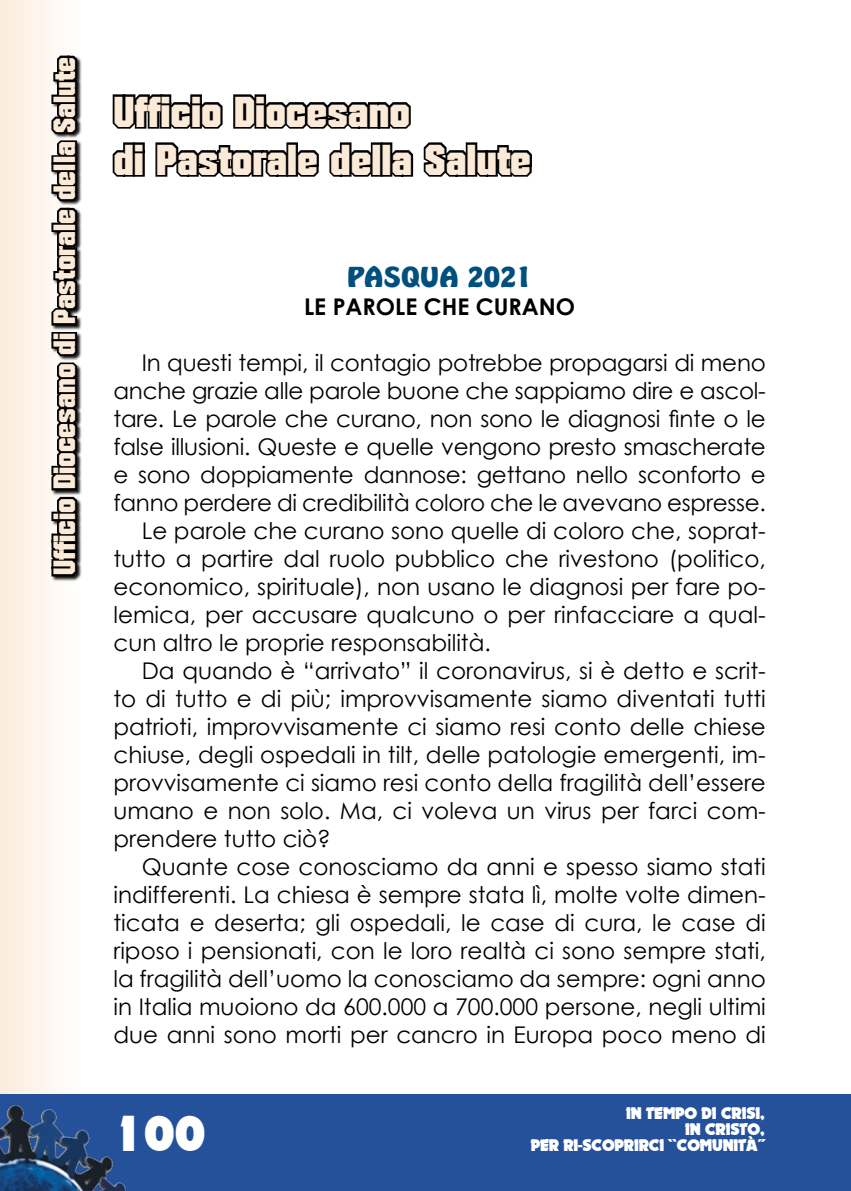
<style>
.page{position:relative;width:851px;height:1191px;background:#fff}
.page>*{position:absolute;margin:0;border:0;box-sizing:border-box;transform-origin:0 0}
.t1{font:48px "November";color:#fff}
.t2{font:42px/48px "Autumn";color:#fcead8}
.t3{font:30px "Autumn";color:#fcead8}
.t4{font:28px "Emmett";color:#004f7f}
.t5{font:23px "Century Gothic";color:#000}
.t6{font:700 23px "Century Gothic";color:#000}
.t7{font:16px/16px "November";letter-spacing:-.01em;color:#fff;text-align:right}
</style>
<div class="page">
<div style="left:0;top:0;width:79px;height:1191px;background:linear-gradient(to right,#fcecdc,#fefefe)"></div>
<div style="left:0;top:1094px;width:850px;height:97px;background:#24519a"></div>
<hr style="left:850px;top:1094px;width:1px;height:97px;background:#24519a">
<img style="left:0;top:1105px;width:126px;height:86px">
<div style="left:52px;top:56px;width:30px;height:525px;background:#000;opacity:.9"></div>
<svg style="left:49px;top:337px;width:32px;height:241px"></svg>
<div style="left:57px;top:332px;width:20px;height:9px;border:4px solid #000"></div>
<div style="left:51px;top:332px;width:9px;height:9px;border:4px solid #000"></div>
<svg style="left:49px;top:167px;width:32px;height:160px"></svg>
<div style="left:51px;top:162px;width:26px;height:10px;border:4px solid #000"></div>
<div style="left:51px;top:155px;width:26px;height:10px;border:4px solid #000"></div>
<svg style="left:49px;top:54px;width:32px;height:105px"></svg>
<svg style="left:112px;top:94px;width:111px;height:35px"></svg>
<svg style="left:233px;top:94px;width:178px;height:35px"></svg>
<svg style="left:112px;top:142px;width:33px;height:35px"></svg>
<svg style="left:155px;top:142px;width:164px;height:35px"></svg>
<svg style="left:329px;top:142px;width:42px;height:35px"></svg>
<div style="left:371px;top:142px;width:11px;height:35px;border:4px solid #000"></div>
<div style="left:381px;top:142px;width:11px;height:35px;border:4px solid #000"></div>
<svg style="left:389px;top:148px;width:25px;height:29px"></svg>
<svg style="left:423px;top:142px;width:109px;height:35px"></svg>
<h3 class="t3" style="left:45px;top:575px;width:520px;rotate:-90deg">Ufficio Diocesano di Pastorale della Salute</h3>
<h2 class="t2" style="left:113px;top:86px;width:419px">Ufficio Diocesano<br>di Pastorale della Salute</h2>
<p class="t4" style="left:346px;top:260px;width:187px">PASQUA 2021</p>
<p class="t6" style="left:304px;top:292px;width:272px">LE PAROLE CHE CURANO</p>
<p class="t5" style="left:142px;top:348px;width:625px">In questi tempi, il contagio potrebbe propagarsi di meno</p>
<p class="t5" style="left:113px;top:376px;width:653px">anche grazie alle parole buone che sappiamo dire e ascol-</p>
<p class="t5" style="left:113px;top:404px;width:654px">tare. Le parole che curano, non sono le diagnosi finte o le</p>
<p class="t5" style="left:113px;top:432px;width:653px">false illusioni. Queste e quelle vengono presto smascherate</p>
<p class="t5" style="left:113px;top:460px;width:654px">e sono doppiamente dannose: gettano nello sconforto e</p>
<p class="t5" style="left:113px;top:488px;width:653px">fanno perdere di credibilità coloro che le avevano espresse.</p>
<p class="t5" style="left:142px;top:516px;width:625px">Le parole che curano sono quelle di coloro che, soprat-</p>
<p class="t5" style="left:113px;top:544px;width:653px">tutto a partire dal ruolo pubblico che rivestono (politico,</p>
<p class="t5" style="left:113px;top:572px;width:653px">economico, spirituale), non usano le diagnosi per fare po-</p>
<p class="t5" style="left:113px;top:600px;width:653px">lemica, per accusare qualcuno o per rinfacciare a qual-</p>
<p class="t5" style="left:113px;top:628px;width:379px">cun altro le proprie responsabilità.</p>
<p class="t5" style="left:142px;top:656px;width:625px">Da quando è “arrivato” il coronavirus, si è detto e scrit-</p>
<p class="t5" style="left:113px;top:684px;width:653px">to di tutto e di più; improvvisamente siamo diventati tutti</p>
<p class="t5" style="left:113px;top:712px;width:653px">patrioti, improvvisamente ci siamo resi conto delle chiese</p>
<p class="t5" style="left:113px;top:740px;width:653px">chiuse, degli ospedali in tilt, delle patologie emergenti, im-</p>
<p class="t5" style="left:113px;top:768px;width:653px">provvisamente ci siamo resi conto della fragilità dell’essere</p>
<p class="t5" style="left:113px;top:796px;width:654px">umano e non solo. Ma, ci voleva un virus per farci com-</p>
<p class="t5" style="left:113px;top:824px;width:219px">prendere tutto ciò?</p>
<p class="t5" style="left:142px;top:852px;width:625px">Quante cose conosciamo da anni e spesso siamo stati</p>
<p class="t5" style="left:113px;top:880px;width:653px">indifferenti. La chiesa è sempre stata lì, molte volte dimen-</p>
<p class="t5" style="left:113px;top:908px;width:653px">ticata e deserta; gli ospedali, le case di cura, le case di</p>
<p class="t5" style="left:113px;top:936px;width:654px">riposo i pensionati, con le loro realtà ci sono sempre stati,</p>
<p class="t5" style="left:113px;top:964px;width:653px">la fragilità dell’uomo la conosciamo da sempre: ogni anno</p>
<p class="t5" style="left:113px;top:992px;width:653px">in Italia muoiono da 600.000 a 700.000 persone, negli ultimi</p>
<p class="t5" style="left:113px;top:1020px;width:653px">due anni sono morti per cancro in Europa poco meno di</p>
<h1 class="t1" style="left:113px;top:1105px;width:94px">100</h1>
<p class="t7" style="left:626px;top:1106px;width:140px">IN TEMPO DI CRISI,<br>IN CRISTO,</p>
<p class="t7" style="left:530px;top:1138px;width:235px">PER RI-SCOPRIRCI ``COMUNITÀ´´</p>
</div>
